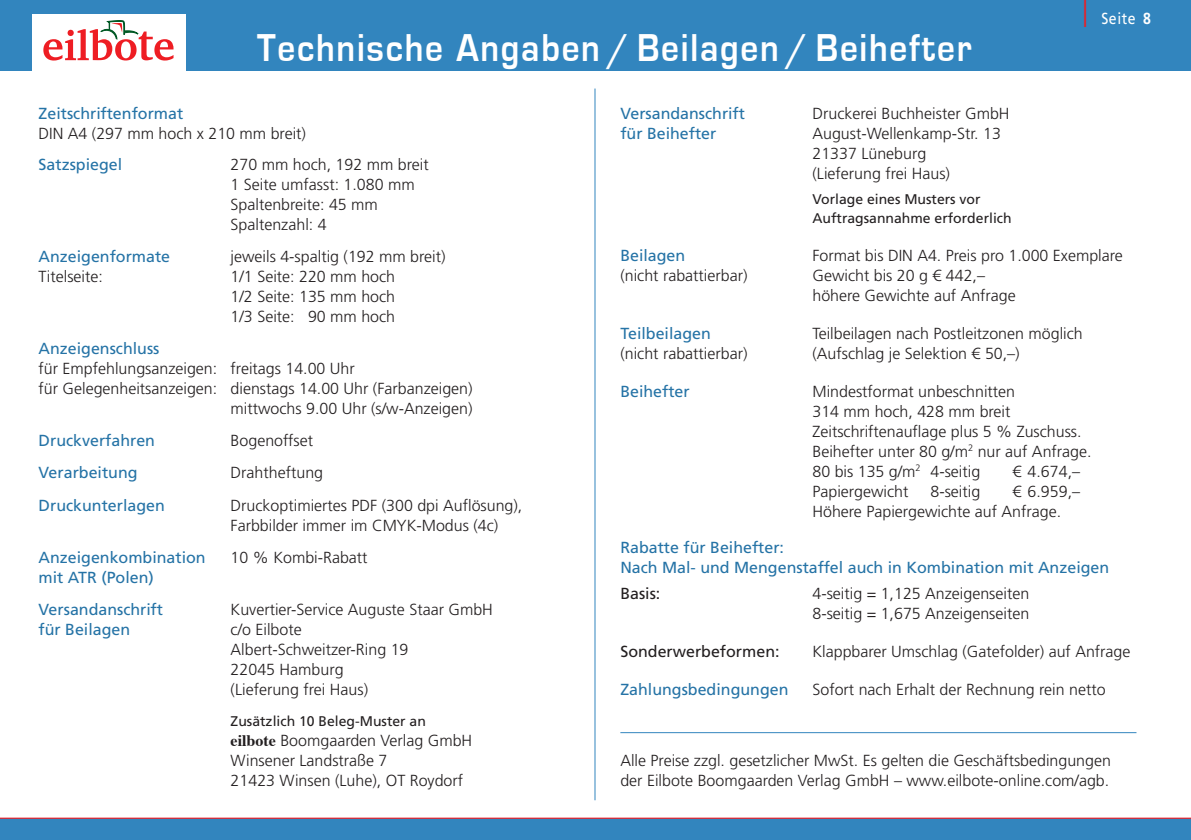
<style>
.page{position:relative;width:1191px;height:840px;background:#fff}
.page>*{position:absolute;margin:0;border:0;box-sizing:border-box;transform-origin:0 0}
.t1{font:700 40px "Eurostile";letter-spacing:.05em;color:#fff;scale:.88 1}
.t2{font:300 16px/20px "Frutiger LT Pro";color:#231f20}
.t3{font:16px/20px "Frutiger LT Pro";color:#2573a6}
.t4{font:16px "Frutiger LT Pro";color:#231f20}
.t5{font:16px "Frutiger LT Pro";letter-spacing:.04em;color:#fff;scale:.88 1}
.t6{font:14px/18px "Frutiger LT Pro";color:#231f20}
.s1{font-weight:700}
.s2{font-family:"Times";font-weight:700}
</style>
<div class="page">
<div style="left:0;top:0;width:1191px;height:71px;background:#3285be"></div>
<div style="left:33px;top:14px;width:153px;height:57px;background:#fff"></div>
<svg style="left:43px;top:20px;width:130px;height:40px"></svg>
<hr style="left:620px;top:731px;width:516px;height:1px;background:#3285be">
<div style="left:0;top:818px;width:1191px;height:21px;background:#3285be"></div>
<hr style="left:0;top:817px;width:1191px;height:1px;background:#ee1d23">
<hr style="left:594px;top:88px;width:1px;height:711px;background:#3285be">
<p class="t5" style="left:1082px;top:9px;width:79px"><sup>|</sup> Seite <span class="s1">8</span></p>
<h1 class="t1" style="left:257px;top:26px;width:813px">Technische Angaben / Beilagen / Beihefter</h1>
<p class="t3" style="left:620px;top:103px;width:126px">Versandanschrift</p>
<p class="t2" style="left:812px;top:103px;width:199px">Druckerei Buchheister GmbH</p>
<p class="t3" style="left:620px;top:123px;width:98px">für Beihefter</p>
<p class="t2" style="left:812px;top:123px;width:190px">August-Wellenkamp-Str. 13<br>21337 Lüneburg<br>(Lieferung frei Haus)</p>
<p class="t6" style="left:812px;top:190px;width:201px">Vorlage eines Musters vor<br>Auftragsannahme erforderlich</p>
<p class="t3" style="left:620px;top:245px;width:66px">Beilagen</p>
<p class="t2" style="left:812px;top:245px;width:312px">Format bis DIN A4. Preis pro 1.000 Exemplare</p>
<p class="t2" style="left:620px;top:265px;width:129px">(nicht rabattierbar)</p>
<p class="t2" style="left:812px;top:265px;width:205px">Gewicht bis 20 g € 442,– höhere Gewichte auf Anfrage</p>
<p class="t3" style="left:620px;top:323px;width:92px">Teilbeilagen</p>
<p class="t2" style="left:812px;top:323px;width:272px">Teilbeilagen nach Postleitzonen möglich</p>
<p class="t2" style="left:620px;top:343px;width:129px">(nicht rabattierbar)</p>
<p class="t2" style="left:812px;top:343px;width:209px">(Aufschlag je Selektion € 50,–)</p>
<p class="t3" style="left:620px;top:381px;width:71px">Beihefter</p>
<p class="t2" style="left:812px;top:381px;width:281px">Mindestformat unbeschnitten<br>314 mm hoch, 428 mm breit<br>Zeitschriftenauflage plus 5 % Zuschuss.<br>Beihefter unter 80 g/m<sup>2</sup> nur auf Anfrage.<br>80 bis 135 g/m<sup>2</sup> 4-seitig</p>
<p class="t3" style="left:39px;top:103px;width:146px">Zeitschriftenformat</p>
<p class="t2" style="left:39px;top:123px;width:269px">DIN A4 (297 mm hoch x 210 mm breit)</p>
<p class="t3" style="left:39px;top:154px;width:85px">Satzspiegel</p>
<p class="t2" style="left:231px;top:154px;width:199px">270 mm hoch, 192 mm breit<br>1 Seite umfasst: 1.080 mm<br>Spaltenbreite: 45 mm<br>Spaltenzahl: 4</p>
<p class="t3" style="left:39px;top:246px;width:133px">Anzeigenformate</p>
<p class="t2" style="left:231px;top:246px;width:216px">jeweils 4-spaltig (192 mm breit)</p>
<p class="t2" style="left:39px;top:266px;width:66px">Titelseite:</p>
<p class="t2" style="left:231px;top:266px;width:166px;text-align:justify">1/1 Seite: 220 mm hoch 1/2 Seite: 135 mm hoch 1/3 Seite: 90 mm hoch</p>
<p class="t3" style="left:39px;top:338px;width:122px">Anzeigenschluss</p>
<p class="t2" style="left:39px;top:358px;width:318px">für Empfehlungsanzeigen: freitags 14.00 Uhr</p>
<p class="t2" style="left:39px;top:378px;width:435px">für Gelegenheitsanzeigen: dienstags 14.00 Uhr (Farbanzeigen)</p>
<p class="t2" style="left:231px;top:398px;width:243px">mittwochs 9.00 Uhr (s/w-Anzeigen)</p>
<p class="t3" style="left:39px;top:430px;width:118px">Druckverfahren</p>
<p class="t2" style="left:231px;top:430px;width:84px">Bogenoffset</p>
<p class="t3" style="left:39px;top:462px;width:100px">Verarbeitung</p>
<p class="t2" style="left:231px;top:462px;width:94px">Drahtheftung</p>
<p class="t3" style="left:39px;top:494px;width:128px">Druckunterlagen</p>
<p class="t2" style="left:231px;top:494px;width:293px">Druckoptimiertes PDF (300 dpi Auflösung),<br>Farbbilder immer im CMYK-Modus (4c)</p>
<p class="t3" style="left:39px;top:546px;width:169px">Anzeigenkombination</p>
<p class="t2" style="left:231px;top:546px;width:138px">10 % Kombi-Rabatt</p>
<p class="t3" style="left:39px;top:560px;width:126px;line-height:32px">mit ATR (Polen)<br>Versandanschrift</p>
<p class="t2" style="left:1012px;top:461px;width:69px">€ 4.674,–</p>
<p class="t2" style="left:812px;top:481px;width:97px">Papiergewicht</p>
<p class="t2" style="left:930px;top:481px;width:51px">8-seitig</p>
<p class="t2" style="left:812px;top:481px;width:269px;text-indent:200px">€ 6.959,–<br>Höhere Papiergewichte auf Anfrage.</p>
<p class="t3" style="left:620px;top:537px;width:490px">Rabatte für Beihefter:<br>Nach Mal- und Mengenstaffel auch in Kombination mit Anzeigen</p>
<p class="t4" style="left:620px;top:583px;width:42px">Basis:</p>
<p class="t2" style="left:812px;top:582px;width:218px">4-seitig = 1,125 Anzeigenseiten<br>8-seitig = 1,675 Anzeigenseiten</p>
<p class="t4" style="left:620px;top:641px;width:161px">Sonderwerbeformen:</p>
<p class="t2" style="left:812px;top:640px;width:319px">Klappbarer Umschlag (Gatefolder) auf Anfrage</p>
<p class="t3" style="left:620px;top:678px;width:170px">Zahlungsbedingungen</p>
<p class="t2" style="left:812px;top:678px;width:295px">Sofort nach Erhalt der Rechnung rein netto</p>
<p class="t2" style="left:231px;top:598px;width:264px">Kuvertier-Service Auguste Staar GmbH</p>
<p class="t3" style="left:39px;top:618px;width:93px">für Beilagen</p>
<p class="t2" style="left:231px;top:618px;width:179px">c/o Eilbote<br>Albert-Schweitzer-Ring 19<br>22045 Hamburg (Lieferung frei Haus)</p>
<p class="t6" style="left:231px;top:711px;width:197px">Zusätzlich 10 Beleg-Muster an</p>
<p class="t2" style="left:231px;top:730px;width:243px"><span class="s2">eilbote</span> Boomgaarden Verlag GmbH<br>Winsener Landstraße 7<br>21423 Winsen (Luhe), OT Roydorf</p>
<p class="t2" style="left:620px;top:750px;width:492px">Alle Preise zzgl. gesetzlicher MwSt. Es gelten die Geschäftsbedingungen der Eilbote Boomgaarden Verlag GmbH – www.eilbote-online.com/agb.</p>
</div>
